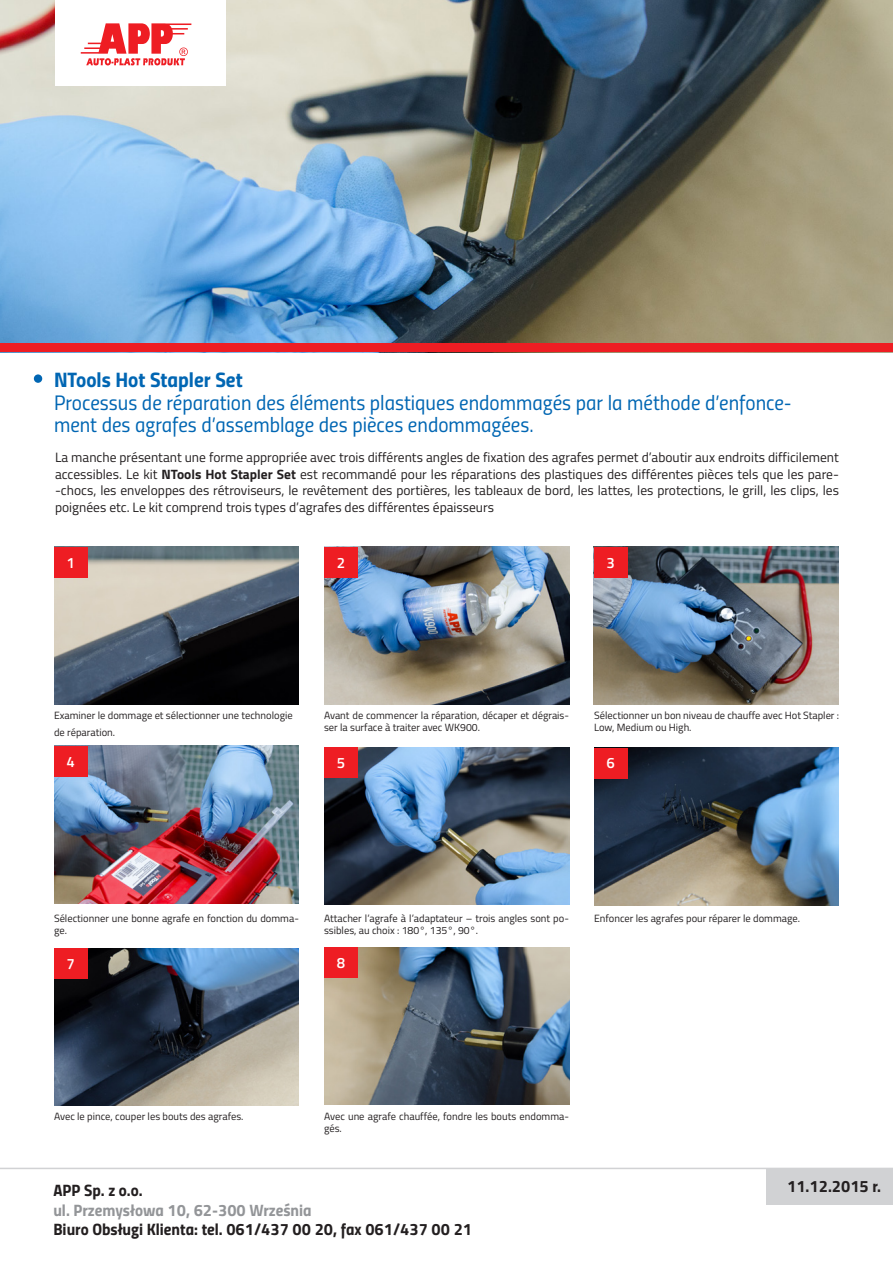
<style>
.page{position:relative;width:893px;height:1263px;background:#fff}
.page>*{position:absolute;margin:0;border:0;box-sizing:border-box;transform-origin:0 0}
.t1{font:21px/22.5px "Titillium Regular Upright";color:#0166b3}
.t2{font:16.5px "Titillium Bold Upright";color:#231f20}
.t3{font:16.5px "Titillium Bold Upright";color:#939598}
.t4{font:15px "Titillium Semibold Upright";color:#fff}
.t5{font:13.5px/16.5px "Titillium";color:#231f20;text-align:justify}
.t6{font:10.5px/12px "Titillium";color:#231f20}
.s1{font-family:"Titillium Bold Upright"}
.s2{font-weight:700}
</style>
<div class="page">
<img style="left:0;top:0;width:893px;height:344px">
<div style="left:34px;top:374px;width:8px;height:9px;background:#0166b3;border-radius:50%"></div>
<div style="left:0;top:344px;width:893px;height:8px;background:#ee1d23"></div>
<div style="left:55px;top:0;width:170px;height:86px;background:#fff"></div>
<svg style="left:81px;top:23px;width:110px;height:42px"></svg>
<img style="left:54px;top:547px;width:245px;height:157px">
<img style="left:325px;top:547px;width:244px;height:157px">
<img style="left:594px;top:547px;width:245px;height:157px">
<img style="left:54px;top:746px;width:245px;height:157px">
<img style="left:325px;top:747px;width:244px;height:158px">
<img style="left:594px;top:747px;width:245px;height:158px">
<img style="left:54px;top:948px;width:245px;height:158px">
<img style="left:325px;top:947px;width:244px;height:158px">
<div style="left:54px;top:547px;width:33px;height:31px;background:#ee1d23"></div>
<div style="left:325px;top:747px;width:33px;height:31px;background:#ee1d23"></div>
<div style="left:594px;top:547px;width:33px;height:31px;background:#ee1d23"></div>
<div style="left:54px;top:948px;width:33px;height:31px;background:#ee1d23"></div>
<div style="left:325px;top:547px;width:33px;height:31px;background:#ee1d23"></div>
<div style="left:594px;top:747px;width:33px;height:31px;background:#ee1d23"></div>
<div style="left:54px;top:746px;width:33px;height:31px;background:#ee1d23"></div>
<div style="left:325px;top:947px;width:33px;height:31px;background:#ee1d23"></div>
<hr style="left:0;top:1168px;width:893px;height:1px;background:#d1d2d4">
<div style="left:767px;top:1169px;width:126px;height:35px;background:#d1d2d4"></div>
<p class="t1" style="left:54px;top:367px;width:739px"><span class="s1">NTools Hot Stapler Set<br></span>Processus de réparation des éléments plastiques endommagés par la méthode d’enfonce&shy;ment des agrafes d’assemblage des pièces endommagées.</p>
<p class="t5" style="left:55px;top:449px;width:785px">La manche présentant une forme appropriée avec trois différents angles de fixation des agrafes permet d’aboutir aux endroits difficilement accessibles. Le kit <span class="s2">NTools Hot Stapler Set</span> est recommandé pour les réparations des plastiques des différentes pièces tels que les pare--chocs, les enveloppes des rétroviseurs, le revêtement des portières, les tableaux de bord, les lattes, les protections, le grill, les clips, les poignées etc. Le kit comprend trois types d’agrafes des différentes épaisseurs</p>
<p class="t4" style="left:66px;top:551px;width:10px">1</p>
<p class="t4" style="left:337px;top:551px;width:10px">2</p>
<p class="t4" style="left:606px;top:551px;width:10px">3</p>
<p class="t6" style="left:54px;top:709px;width:240px">Examiner le dommage et sélectionner une technologie</p>
<p class="t6" style="left:54px;top:726px;width:63px">de réparation.</p>
<p class="t6" style="left:324px;top:709px;width:246px">Avant de commencer la réparation, décaper et dégrais&shy;ser la surface à traiter avec WK900.</p>
<p class="t6" style="left:594px;top:709px;width:246px">Sélectionner un bon niveau de chauffe avec Hot Stapler :<br>Low, Medium ou High.</p>
<p class="t4" style="left:66px;top:750px;width:10px">4</p>
<p class="t4" style="left:606px;top:751px;width:10px">6</p>
<p class="t4" style="left:337px;top:751px;width:10px">5</p>
<p class="t6" style="left:54px;top:911px;width:246px">Sélectionner une bonne agrafe en fonction du domma&shy;ge.</p>
<p class="t4" style="left:66px;top:952px;width:10px">7</p>
<p class="t6" style="left:324px;top:911px;width:246px">Attacher l’agrafe à l’adaptateur – trois angles sont po&shy;ssibles, au choix : 180°, 135°, 90°.</p>
<p class="t4" style="left:337px;top:951px;width:10px">8</p>
<p class="t6" style="left:594px;top:911px;width:208px">Enfoncer les agrafes pour réparer le dommage.</p>
<p class="t6" style="left:54px;top:1110px;width:191px">Avec le pince, couper les bouts des agrafes.</p>
<p class="t6" style="left:324px;top:1110px;width:246px">Avec une agrafe chauffée, fondre les bouts endomma&shy;gés.</p>
<p class="t2" style="left:53px;top:1177px;width:91px">APP Sp. z o.o.</p>
<p class="t3" style="left:53px;top:1197px;width:260px">ul. Przemysłowa 10, 62-300 Września</p>
<p class="t2" style="left:53px;top:1216px;width:420px">Biuro Obsługi Klienta: tel. 061/437 00 20, fax 061/437 00 21</p>
<p class="t2" style="left:787px;top:1173px;width:96px">11.12.2015 r.</p>
</div>
